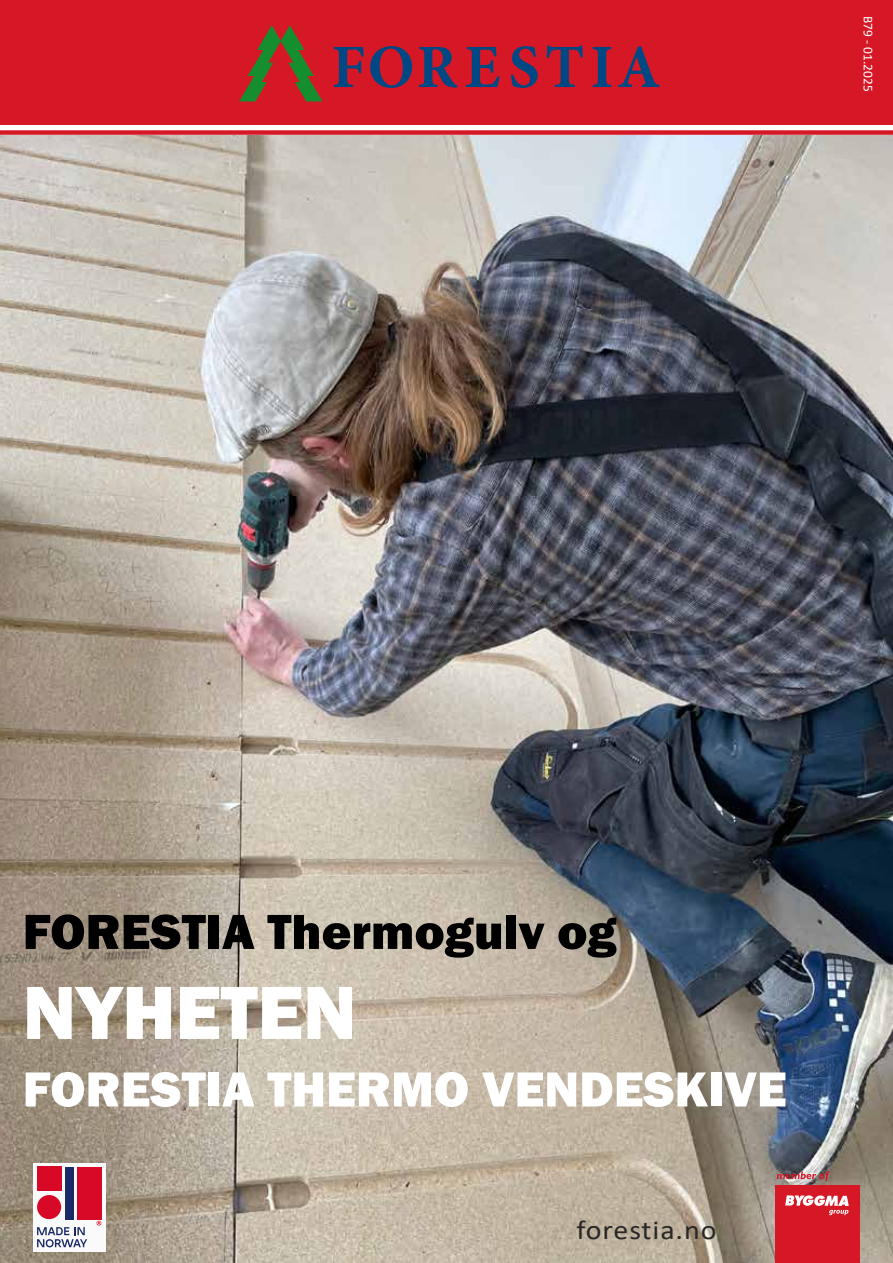
<style>
.page{position:relative;width:893px;height:1263px;background:#fff}
.page>*{position:absolute;margin:0;border:0;box-sizing:border-box;transform-origin:0 0}
.t1{font:800 78px "Franklin Gothic";color:#fff}
.t2{font:800 51px "Franklin Gothic";color:#fff}
.t3{font:800 51px "Franklin Gothic";color:#000}
.t4{font:27px "Calibri";letter-spacing:.03em;color:#282827;scale:1.11 1}
.t5{font:13.5px "Calibri";color:#fff}
</style>
<div class="page">
<img style="left:0;top:135px;width:893px;height:1128px">
<div style="left:0;top:0;width:893px;height:124px;background:#d51726"></div>
<div style="left:775px;top:1186px;width:85px;height:77px;background:#d51726"></div>
<svg style="left:785px;top:1195px;width:64px;height:20px"></svg>
<svg style="left:777px;top:1171px;width:53px;height:10px"></svg>
<div style="left:0;top:130px;width:893px;height:5px;background:#d51726"></div>
<svg style="left:239px;top:25px;width:83px;height:76px"></svg>
<svg style="left:334px;top:47px;width:30px;height:40px"></svg>
<svg style="left:370px;top:46px;width:42px;height:42px"></svg>
<svg style="left:419px;top:47px;width:38px;height:41px"></svg>
<svg style="left:466px;top:47px;width:33px;height:40px"></svg>
<svg style="left:511px;top:46px;width:27px;height:42px"></svg>
<svg style="left:547px;top:45px;width:36px;height:42px"></svg>
<svg style="left:593px;top:47px;width:18px;height:40px"></svg>
<svg style="left:618px;top:46px;width:42px;height:41px"></svg>
<div style="left:33px;top:1163px;width:72px;height:88px;background:#fafafa"></div>
<svg style="left:97px;top:1221px;width:4px;height:4px"></svg>
<svg style="left:37px;top:1227px;width:50px;height:20px"></svg>
<div style="left:77px;top:1167px;width:24px;height:52px;background:#d70926"></div>
<div style="left:65px;top:1167px;width:8px;height:52px;background:#192a67"></div>
<div style="left:37px;top:1167px;width:24px;height:24px;background:#d70926"></div>
<div style="left:37px;top:1195px;width:24px;height:24px;background:#d70926;border-radius:12px"></div>
<p class="t5" style="left:878px;top:16px;width:77px;rotate:90deg">B79 - 01.2025</p>
<p class="t3" style="left:23px;top:899px;width:595px">FORESTIA Thermogulv og</p>
<h1 class="t1" style="left:23px;top:962px;width:335px">NYHETEN</h1>
<p class="t2" style="left:23px;top:1056px;width:765px">FORESTIA THERMO VENDESKIVE</p>
<p class="t4" style="left:576px;top:1211px;width:128px">forestia.no</p>
</div>
